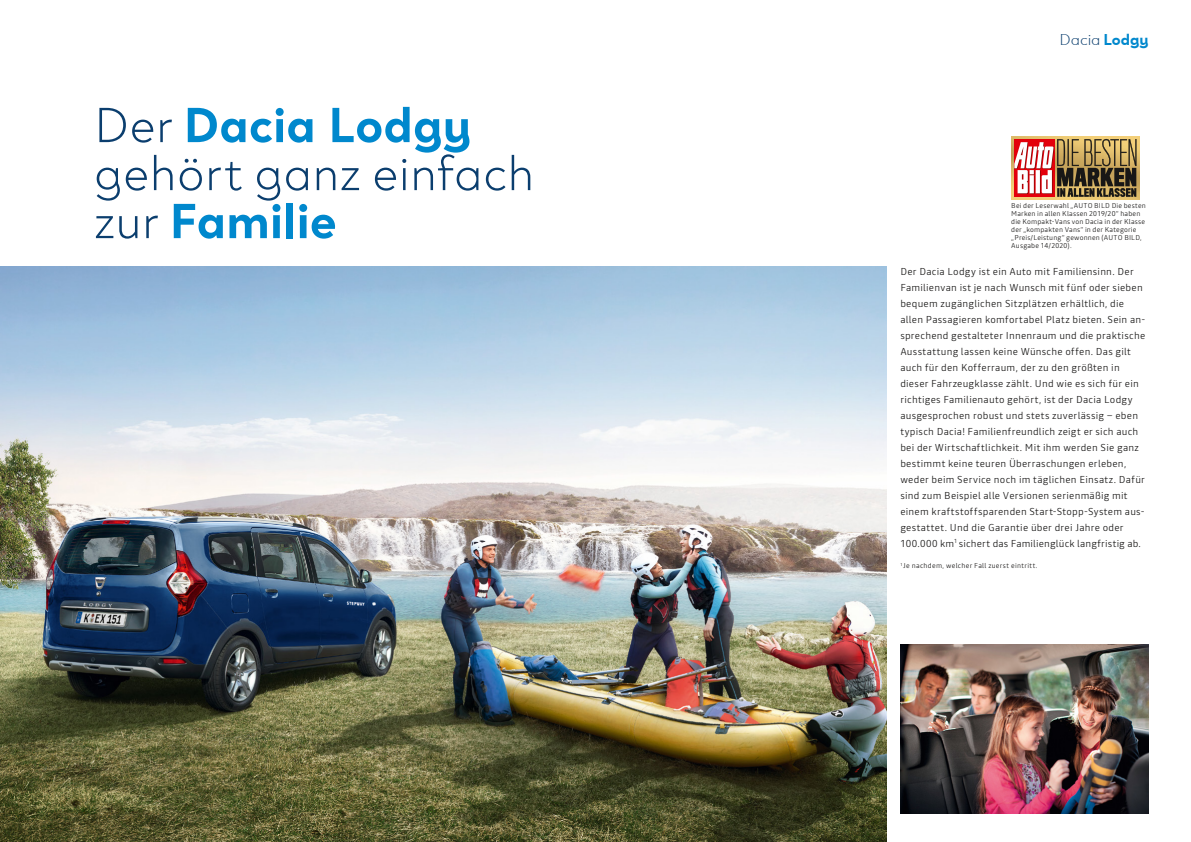
<style>
.page{position:relative;width:1191px;height:842px;background:#fff}
.page>*{position:absolute;margin:0;border:0;box-sizing:border-box;transform-origin:0 0}
.t1{font:300 50px/48px "Dacia Spirit";color:#0b3e6e}
.t2{font:300 16px "Dacia Spirit";letter-spacing:-.005em;color:#0b3e6e}
.t3{font:300 10px/16px "Read";letter-spacing:.025em;color:#181716}
.t4{font:300 7px/8px "Read";letter-spacing:.02em;color:#181716}
.t5{font:300 7px "Read";letter-spacing:.04em;color:#181716}
.s1{font-weight:700;color:#0088cd}
</style>
<div class="page">
<img style="left:0;top:266px;width:886px;height:576px">
<img style="left:900px;top:645px;width:248px;height:169px">
<img style="left:1011px;top:137px;width:128px;height:62px">
<svg style="left:1014px;top:139px;width:122px;height:58px;background:#a4755a"></svg>
<h1 class="t1" style="left:94px;top:101px;width:442px">Der <span class="s1">Dacia Lodgy </span>gehört ganz einfach zur <span class="s1">Familie</span></h1>
<h2 class="t2" style="left:1059px;top:27px;width:90px">Dacia <span class="s1">Lodgy</span></h2>
<p class="t4" style="left:1011px;top:202px;width:136px">Bei der Leserwahl „AUTO BILD Die besten Marken in allen Klassen 2019/20“ haben die Kompakt-Vans von Dacia in der Klasse der „kompakten Vans“ in der Kategorie „Preis/Leistung“ gewonnen (AUTO BILD, Ausgabe 14/2020).</p>
<p class="t3" style="left:900px;top:263px;width:246px">Der Dacia Lodgy ist ein Auto mit Familiensinn. Der Familienvan ist je nach Wunsch mit fünf oder sieben bequem zugänglichen Sitzplätzen erhältlich, die allen Passagieren komfortabel Platz bieten. Sein an&shy;sprechend gestalteter Innenraum und die praktische Ausstattung lassen keine Wünsche offen. Das gilt auch für den Kofferraum, der zu den größten in dieser Fahrzeugklasse zählt. Und wie es sich für ein richtiges Familienauto gehört, ist der Dacia Lodgy ausgesprochen robust und stets zuverlässig – eben typisch Dacia! Familienfreundlich zeigt er sich auch bei der Wirtschaftlichkeit. Mit ihm werden Sie ganz bestimmt keine teuren Überraschungen erleben, weder beim Service noch im täglichen Einsatz. Dafür sind zum Beispiel alle Versionen serienmäßig mit einem kraftstoffsparenden Start-Stopp-System aus&shy;gestattet. Und die Garantie über drei Jahre oder 100.000 km<sup>1</sup> sichert das Familienglück langfristig ab.</p>
<p class="t5" style="left:900px;top:561px;width:139px"><sup>1</sup> Je nachdem, welcher Fall zuerst eintritt.</p>
</div>
